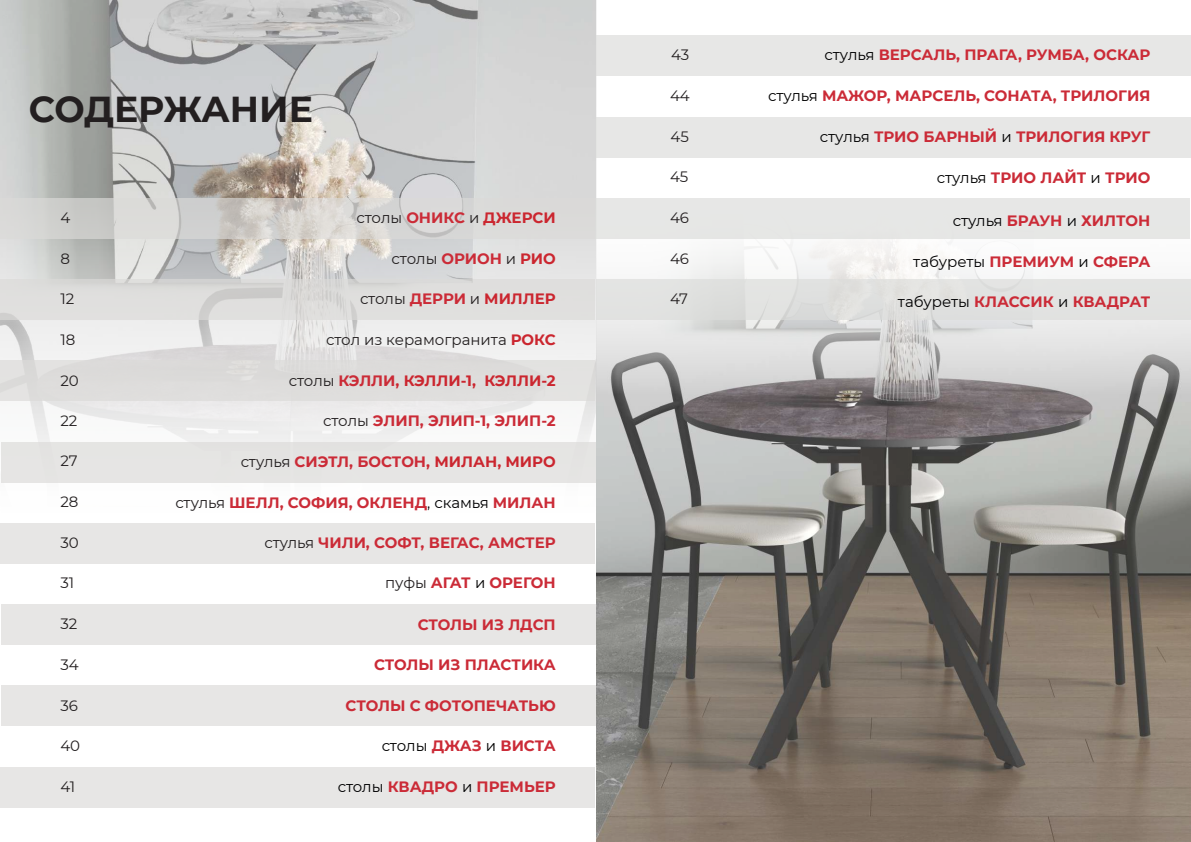
<style>
.page{position:relative;width:1191px;height:842px;background:#fff}
.page>*{position:absolute;margin:0;border:0;box-sizing:border-box;transform-origin:0 0}
.t1{font:700 36px "Montserrat";color:#231f20}
.t2{font:700 15px "Montserrat";color:#cb2b37}
.t3{font:15px "Montserrat";color:#231f20}
.t4{font:700 15px "Montserrat";letter-spacing:-.01em;color:#cb262f}
.s1{font-weight:700;color:#cb2b37}
.s2{font-weight:700;color:#cb262f}
.s3{font-weight:400;color:#231f20}
.s4{color:#cb2b37}
.s5{color:#cb262f}
.s6{font-weight:400;color:#000001}
</style>
<div class="page">
<img style="left:0;top:0;width:596px;height:808px">
<img style="left:597px;top:117px;width:594px;height:725px">
<svg style="left:0;top:198px;width:594px;height:41px;background:#d5d4d1"></svg>
<div style="left:0;top:279px;width:595px;height:41px;background:#dbdad8"></div>
<div style="left:1px;top:361px;width:594px;height:40px;background:#dbdad8"></div>
<div style="left:1px;top:442px;width:594px;height:40px;background:#e5e5e3"></div>
<div style="left:1px;top:523px;width:594px;height:41px;background:#e7e6e5"></div>
<div style="left:1px;top:604px;width:594px;height:41px;background:#e7e6e5"></div>
<div style="left:1px;top:685px;width:594px;height:41px;background:#e7e6e5"></div>
<div style="left:0;top:767px;width:594px;height:40px;background:#e7e6e5"></div>
<div style="left:596px;top:198px;width:594px;height:41px;background:#e6e7e6"></div>
<div style="left:596px;top:279px;width:594px;height:41px;background:#e1e2e1"></div>
<div style="left:596px;top:117px;width:594px;height:41px;background:#e7e7e6"></div>
<div style="left:597px;top:35px;width:594px;height:41px;background:#e7e7e6"></div>
<h1 class="t1" style="left:29px;top:83px;width:286px">СОДЕРЖАНИЕ</h1>
<p class="t3" style="left:60px;top:207px;width:11px">4</p>
<p class="t3" style="left:60px;top:248px;width:11px">8</p>
<p class="t3" style="left:60px;top:289px;width:15px">12</p>
<p class="t3" style="left:60px;top:329px;width:16px">18</p>
<p class="t3" style="left:60px;top:370px;width:20px">20</p>
<p class="t3" style="left:60px;top:411px;width:19px">22</p>
<p class="t3" style="left:60px;top:451px;width:19px">27</p>
<p class="t3" style="left:60px;top:492px;width:20px">28</p>
<p class="t3" style="left:60px;top:532px;width:20px">30</p>
<p class="t3" style="left:60px;top:573px;width:15px">31</p>
<p class="t3" style="left:60px;top:614px;width:18px">32</p>
<p class="t3" style="left:60px;top:654px;width:20px">34</p>
<p class="t3" style="left:60px;top:695px;width:19px">36</p>
<p class="t3" style="left:60px;top:736px;width:21px">40</p>
<p class="t3" style="left:60px;top:776px;width:16px">41</p>
<p class="t3" style="left:356px;top:207px;width:201px">столы <span class="s1">ОНИКС</span> и <span class="s2">ДЖЕРСИ</span></p>
<p class="t3" style="left:392px;top:248px;width:166px">столы <span class="s1">ОРИОН</span> и <span class="s2">РИО</span></p>
<p class="t3" style="left:360px;top:289px;width:197px">столы <span class="s1">ДЕРРИ</span> и <span class="s2">МИЛЛЕР</span></p>
<p class="t3" style="left:326px;top:329px;width:231px">стол из керамогранита <span class="s2">РОКС</span></p>
<p class="t4" style="left:289px;top:369px;width:268px"><span class="s3">столы</span> <span class="s4">КЭЛЛИ</span>, КЭЛЛИ-1, КЭЛЛИ-2</p>
<p class="t2" style="left:323px;top:410px;width:234px"><span class="s3">столы</span> ЭЛИП, ЭЛИП-1, ЭЛИП-2</p>
<p class="t2" style="left:241px;top:451px;width:316px"><span class="s3">стулья</span> СИЭТЛ, БОСТОН<span class="s5">, МИЛАН, МИРО</span></p>
<p class="t2" style="left:175px;top:492px;width:382px"><span class="s3">стулья</span> ШЕЛЛ, СОФИЯ, ОКЛЕНД<span class="s6">, скамья</span> МИЛАН</p>
<p class="t2" style="left:264px;top:532px;width:293px"><span class="s3">стулья</span> ЧИЛИ, СОФТ, ВЕГАС, АМСТЕР</p>
<p class="t2" style="left:385px;top:572px;width:172px"><span class="s3">пуфы</span> АГАТ <span class="s6">и</span> ОРЕГОН</p>
<p class="t2" style="left:418px;top:613px;width:140px">СТОЛЫ ИЗ ЛДСП</p>
<p class="t2" style="left:374px;top:653px;width:183px">СТОЛЫ ИЗ ПЛАСТИКА</p>
<p class="t2" style="left:345px;top:695px;width:212px">СТОЛЫ С ФОТОПЕЧАТЬЮ</p>
<p class="t2" style="left:382px;top:735px;width:176px"><span class="s6">столы</span> ДЖАЗ <span class="s6">и</span> ВИСТА</p>
<p class="t2" style="left:338px;top:776px;width:219px"><span class="s6">столы</span> КВАДРО <span class="s6">и</span> ПРЕМЬЕР</p>
<p class="t3" style="left:671px;top:44px;width:20px">43</p>
<p class="t3" style="left:670px;top:85px;width:21px">44</p>
<p class="t3" style="left:670px;top:126px;width:20px">45</p>
<p class="t3" style="left:670px;top:166px;width:20px">45</p>
<p class="t3" style="left:670px;top:207px;width:21px">46</p>
<p class="t3" style="left:670px;top:248px;width:21px">46</p>
<p class="t3" style="left:670px;top:289px;width:19px">47</p>
<p class="t2" style="left:824px;top:43px;width:327px"><span class="s6">стулья</span> ВЕРСАЛЬ, ПРАГА, РУМБА, ОСКАР</p>
<p class="t2" style="left:768px;top:85px;width:384px"><span class="s6">стулья</span> МАЖОР, МАРСЕЛЬ, СОНАТА, ТРИЛОГИЯ</p>
<p class="t2" style="left:820px;top:125px;width:332px"><span class="s6">стулья</span> ТРИО БАРНЫЙ <span class="s6">и</span> ТРИЛОГИЯ КРУГ</p>
<p class="t2" style="left:936px;top:167px;width:215px"><span class="s6">стулья</span> ТРИО ЛАЙТ <span class="s6">и</span> ТРИО</p>
<p class="t2" style="left:952px;top:210px;width:199px"><span class="s6">стулья</span> БРАУН <span class="s6">и</span> ХИЛТОН</p>
<p class="t2" style="left:913px;top:251px;width:239px"><span class="s6">табуреты</span> ПРЕМИУМ <span class="s6">и</span> СФЕРА</p>
<p class="t2" style="left:898px;top:291px;width:254px"><span class="s6">табуреты</span> КЛАССИК <span class="s6">и</span> КВАДРАТ</p>
</div>
